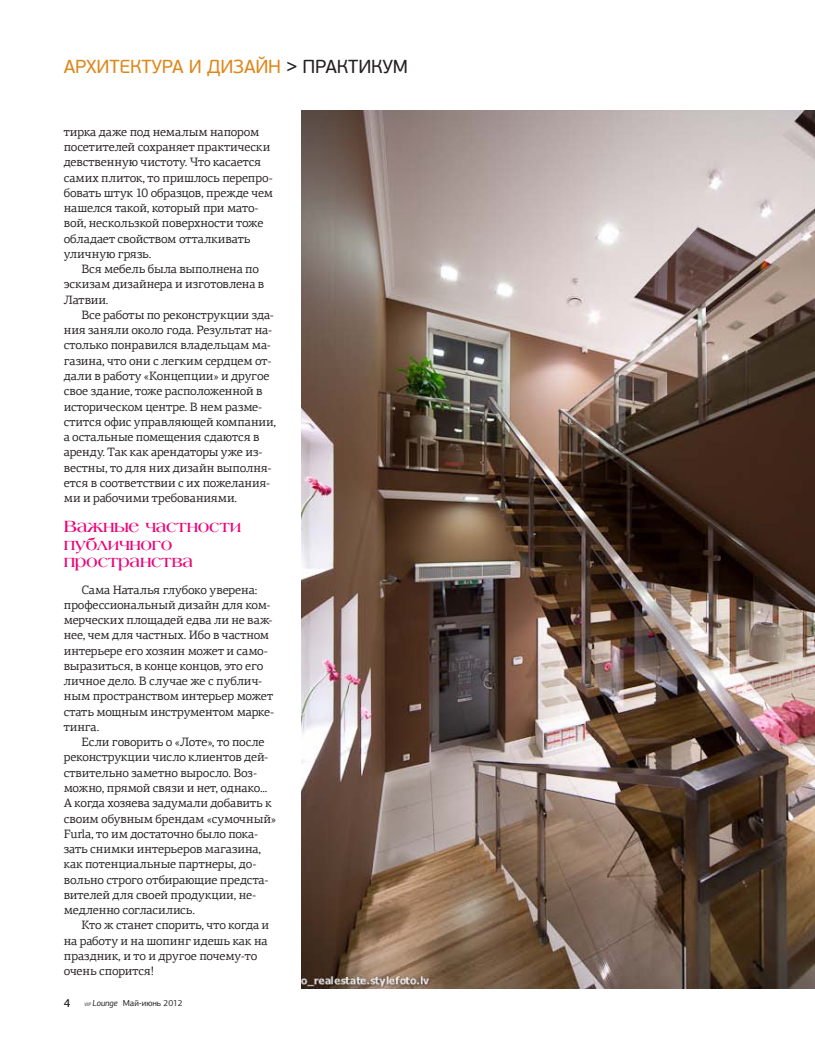
<style>
.page{position:relative;width:815px;height:1053px;background:#fff}
.page>*{position:absolute;margin:0;border:0;box-sizing:border-box;transform-origin:0 0}
.t1{font:18.75px "PF Beau Sans Pro";letter-spacing:-.01em;color:#df8619}
.t2{font:18.75px "PF Beau Sans Pro";color:#231f20}
.t3{font:700 17.5px/17.5px "Laguna C";letter-spacing:-.015em;color:#ed0277}
.t4{font:12.12px/15.2px "PF Agora Serif Pro";letter-spacing:-.01em;color:#231f20}
.t5{font:500 11.62px "PF Agora Sans Pro";color:#231f20}
.t6{font:8.75px "PF Agora Sans Pro";letter-spacing:-.01em;color:#231f20}
.s1{color:#231f20}
.s2{font-style:italic;font-size:5px}
.s3{font-style:italic}
</style>
<div class="page">
<img style="left:301px;top:110px;width:514px;height:878px">
<h1 class="t1" style="left:64px;top:55px;width:264px">АРХИТЕКТУРА и ДИЗАЙН <span class="s1">&gt; практику</span></h1>
<h1 class="t2" style="left:393px;top:55px;width:17px">м</h1>
<p class="t4" style="left:64px;top:124px;width:211px">тирка даже под немалым напором посетителей сохраняет практически девственную чистоту. Что касается самих плиток, то пришлось перепро&shy;бовать штук 10 образцов, прежде чем нашелся такой, который при мато&shy;вой, нескользкой поверхности тоже обладает свойством отталкивать уличную грязь.</p>
<p class="t4" style="left:64px;top:261px;width:202px;text-indent:18px">Вся мебель была выполнена по эскизам дизайнера и изготовлена в<br>Латвии.</p>
<p class="t4" style="left:64px;top:307px;width:214px;text-indent:18px">Все работы по реконструкции зда&shy;ния заняли около года. Результат на&shy;столько понравился владельцам ма&shy;газина, что они с легким сердцем от&shy;дали в работу «Концепции» и другое свое здание, тоже расположенной в историческом центре. В нем разме&shy;стится офис управляющей компании, а остальные помещения сдаются в аренду. Так как арендаторы уже из&shy;вестны, то для них дизайн выполня&shy;ется в соответствии с их пожелания&shy;ми и рабочими требованиями.</p>
<h2 class="t3" style="left:64px;top:517px;width:179px">Важные частности публичного пространства</h2>
<p class="t4" style="left:64px;top:582px;width:212px;text-indent:18px">Сама Наталья глубоко уверена: профессиональный дизайн для ком&shy;мерческих площадей едва ли не важ&shy;нее, чем для частных. Ибо в частном интерьере его хозяин может и само&shy;выразиться, в конце концов, это его личное дело. В случае же с публич&shy;ным пространством интерьер может стать мощным инструментом марке&shy;тинга.</p>
<p class="t4" style="left:64px;top:734px;width:214px;text-indent:18px">Если говорить о «Лоте», то после реконструкции число клиентов дей&shy;ствительно заметно выросло. Воз&shy;можно, прямой связи и нет, однако...<br>А когда хозяева задумали добавить к своим обувным брендам «сумочный» Furla, то им достаточно было пока&shy;зать снимки интерьеров магазина, как потенциальные партнеры, до&shy;вольно строго отбирающие предста&shy;вителей для своей продукции, не&shy;медленно согласились.</p>
<p class="t4" style="left:64px;top:917px;width:207px;text-indent:18px">Кто ж станет спорить, что когда и на работу и на шопинг идешь как на праздник, и то и другое почему-то очень спорится!</p>
<p class="t5" style="left:64px;top:995px;width:8px">4</p>
<p class="t6" style="left:85px;top:997px;width:100px"><span class="s2">VIP</span> <span class="s3">Lounge</span> Май-июнь 2012</p>
</div>
